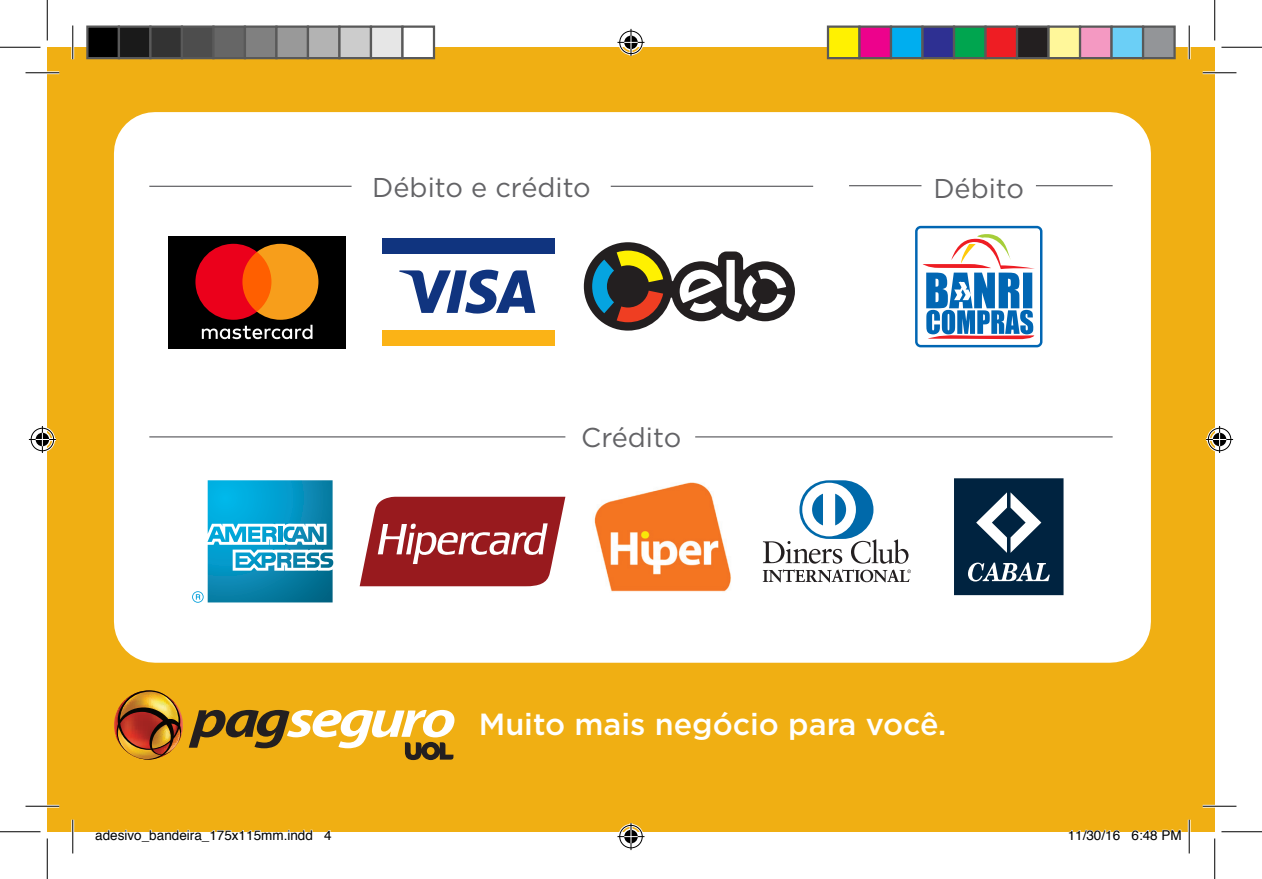
<style>
.page{position:relative;width:1262px;height:879px;background:#fff}
.page>*{position:absolute;margin:0;border:0;box-sizing:border-box;transform-origin:0 0}
.t1{font:500 30.6px "Gotham";color:#fff}
.t2{font:27.22px "Gotham";color:#636366}
.t3{font:13.5px "Helvetica";color:#000}
</style>
<div class="page">
<div style="left:47px;top:47px;width:1167px;height:785px;background:#f0af13"></div>
<div style="left:155px;top:153px;width:955px;height:469px;background:#fff"></div>
<div style="left:114px;top:112px;width:1037px;height:551px;border:82px solid #fff"></div>
<svg style="left:189px;top:710px;width:266px;height:50px"></svg>
<img style="left:114px;top:690px;width:69px;height:70px">
<div style="left:915px;top:226px;width:127px;height:121px;border:2px solid #0166b3;border-radius:4px"></div>
<svg style="left:922px;top:234px;width:113px;height:105px"></svg>
<div style="left:382px;top:330px;width:172px;height:15px;background:#fbb316"></div>
<div style="left:382px;top:238px;width:172px;height:15px;background:#10347f"></div>
<svg style="left:399px;top:270px;width:136px;height:44px"></svg>
<svg style="left:360px;top:497px;width:205px;height:89px"></svg>
<svg style="left:763px;top:480px;width:148px;height:102px"></svg>
<img style="left:591px;top:482px;width:148px;height:110px">
<svg style="left:192px;top:480px;width:141px;height:123px"></svg>
<svg style="left:951px;top:478px;width:115px;height:120px"></svg>
<div style="left:954px;top:478px;width:109px;height:117px;background:#002340"></div>
<svg style="left:968px;top:563px;width:82px;height:19px"></svg>
<svg style="left:976px;top:492px;width:65px;height:61px"></svg>
<svg style="left:584px;top:242px;width:211px;height:89px"></svg>
<hr style="left:149px;top:186px;width:202px;height:1px;background:#636366">
<hr style="left:849px;top:185px;width:72px;height:1px;background:#636366">
<hr style="left:1036px;top:185px;width:76px;height:1px;background:#636366">
<hr style="left:149px;top:436px;width:416px;height:2px;background:#636366">
<hr style="left:611px;top:186px;width:202px;height:1px;background:#636366">
<hr style="left:695px;top:436px;width:417px;height:2px;background:#636366">
<div style="left:168px;top:236px;width:178px;height:112px;background:#000"></div>
<svg style="left:195px;top:244px;width:123px;height:95px"></svg>
<hr style="left:26px;top:71px;width:33px;height:3px;background:#fff">
<hr style="left:1202px;top:71px;width:34px;height:3px;background:#fff">
<hr style="left:26px;top:805px;width:33px;height:3px;background:#fff">
<hr style="left:1202px;top:805px;width:34px;height:3px;background:#fff">
<hr style="left:71px;top:26px;width:3px;height:33px;background:#fff">
<hr style="left:71px;top:820px;width:3px;height:33px;background:#fff">
<hr style="left:1187px;top:26px;width:3px;height:33px;background:#fff">
<hr style="left:1187px;top:820px;width:3px;height:33px;background:#fff">
<hr style="left:26px;top:72px;width:33px;height:1px;background:#000">
<hr style="left:1202px;top:72px;width:34px;height:1px;background:#000">
<hr style="left:26px;top:806px;width:33px;height:1px;background:#000">
<hr style="left:1202px;top:806px;width:34px;height:1px;background:#000">
<hr style="left:72px;top:26px;width:1px;height:33px;background:#000">
<hr style="left:72px;top:820px;width:1px;height:33px;background:#000">
<hr style="left:1189px;top:26px;width:1px;height:33px;background:#000">
<hr style="left:1189px;top:820px;width:1px;height:33px;background:#000">
<hr style="left:0;top:47px;width:40px;height:1px;background:#000">
<hr style="left:1221px;top:47px;width:41px;height:1px;background:#000">
<hr style="left:0;top:831px;width:40px;height:1px;background:#000">
<hr style="left:1221px;top:831px;width:41px;height:1px;background:#000">
<hr style="left:47px;top:0;width:1px;height:40px;background:#000">
<hr style="left:47px;top:838px;width:1px;height:41px;background:#000">
<hr style="left:1214px;top:0;width:1px;height:40px;background:#000">
<hr style="left:1214px;top:838px;width:1px;height:41px;background:#000">
<svg style="left:617px;top:29px;width:27px;height:27px"></svg>
<svg style="left:617px;top:823px;width:27px;height:27px"></svg>
<svg style="left:29px;top:426px;width:27px;height:27px"></svg>
<svg style="left:1206px;top:426px;width:27px;height:27px"></svg>
<div style="left:87px;top:27px;width:32px;height:31px;background:#000"></div>
<div style="left:86px;top:26px;width:34px;height:33px;border:2px solid #595959"></div>
<div style="left:119px;top:27px;width:31px;height:31px;background:#1a1a1a"></div>
<div style="left:118px;top:26px;width:34px;height:33px;border:2px solid #595959"></div>
<div style="left:150px;top:27px;width:32px;height:31px;background:#333"></div>
<div style="left:149px;top:26px;width:34px;height:33px;border:2px solid #595959"></div>
<div style="left:182px;top:27px;width:31px;height:31px;background:#4d4d4d"></div>
<div style="left:181px;top:26px;width:34px;height:33px;border:2px solid #595959"></div>
<div style="left:213px;top:27px;width:32px;height:31px;background:#666"></div>
<div style="left:212px;top:26px;width:34px;height:33px;border:2px solid #595959"></div>
<div style="left:245px;top:27px;width:31px;height:31px;background:#808080"></div>
<div style="left:244px;top:26px;width:34px;height:33px;border:2px solid #595959"></div>
<div style="left:276px;top:27px;width:32px;height:31px;background:#999"></div>
<div style="left:275px;top:26px;width:34px;height:33px;border:2px solid #595959"></div>
<div style="left:308px;top:27px;width:31px;height:31px;background:#b3b3b3"></div>
<div style="left:307px;top:26px;width:34px;height:33px;border:2px solid #595959"></div>
<div style="left:339px;top:27px;width:32px;height:31px;background:#ccc"></div>
<div style="left:338px;top:26px;width:34px;height:33px;border:2px solid #595959"></div>
<div style="left:371px;top:27px;width:31px;height:31px;background:#e6e6e6"></div>
<div style="left:370px;top:26px;width:34px;height:33px;border:2px solid #595959"></div>
<div style="left:402px;top:27px;width:32px;height:31px;background:#fff"></div>
<div style="left:401px;top:26px;width:34px;height:33px;border:2px solid #595959"></div>
<div style="left:828px;top:27px;width:31px;height:31px;background:#fff101"></div>
<div style="left:827px;top:26px;width:33px;height:33px;border:2px solid #595959"></div>
<div style="left:859px;top:27px;width:32px;height:31px;background:#ed028c"></div>
<div style="left:858px;top:26px;width:34px;height:33px;border:2px solid #595959"></div>
<div style="left:891px;top:27px;width:31px;height:31px;background:#00aeef"></div>
<div style="left:890px;top:26px;width:33px;height:33px;border:2px solid #595959"></div>
<div style="left:922px;top:27px;width:32px;height:31px;background:#2e3092"></div>
<div style="left:921px;top:26px;width:34px;height:33px;border:2px solid #595959"></div>
<div style="left:954px;top:27px;width:31px;height:31px;background:#00a54f"></div>
<div style="left:953px;top:26px;width:33px;height:33px;border:2px solid #595959"></div>
<div style="left:985px;top:27px;width:32px;height:31px;background:#ee1d23"></div>
<div style="left:984px;top:26px;width:34px;height:33px;border:2px solid #595959"></div>
<div style="left:1017px;top:27px;width:31px;height:31px;background:#231f20"></div>
<div style="left:1016px;top:26px;width:33px;height:33px;border:2px solid #595959"></div>
<div style="left:1048px;top:27px;width:32px;height:31px;background:#fff79a"></div>
<div style="left:1047px;top:26px;width:34px;height:33px;border:2px solid #595959"></div>
<div style="left:1080px;top:27px;width:31px;height:31px;background:#f499c2"></div>
<div style="left:1079px;top:26px;width:33px;height:33px;border:2px solid #595959"></div>
<div style="left:1111px;top:27px;width:32px;height:31px;background:#6bcff6"></div>
<div style="left:1110px;top:26px;width:34px;height:33px;border:2px solid #595959"></div>
<div style="left:1143px;top:27px;width:31px;height:31px;background:#939598"></div>
<div style="left:1142px;top:26px;width:33px;height:33px;border:2px solid #595959"></div>
<svg style="left:107px;top:829px;width:206px;height:3px"></svg>
<svg style="left:1069px;top:829px;width:51px;height:3px"></svg>
<svg style="left:1132px;top:829px;width:49px;height:3px"></svg>
<p class="t2" style="left:372px;top:170px;width:220px">Débito e crédito</p>
<p class="t2" style="left:933px;top:171px;width:92px">Débito</p>
<p class="t2" style="left:581px;top:420px;width:101px">Crédito</p>
<p class="t1" style="left:479px;top:704px;width:469px">Muito mais negócio para você.</p>
<p class="t3" style="left:95px;top:825px;width:238px">adesivo_bandeira_175x115mm.indd 4</p>
<p class="t3" style="left:1067px;top:825px;width:116px">11/30/16 6:48 PM</p>
</div>
